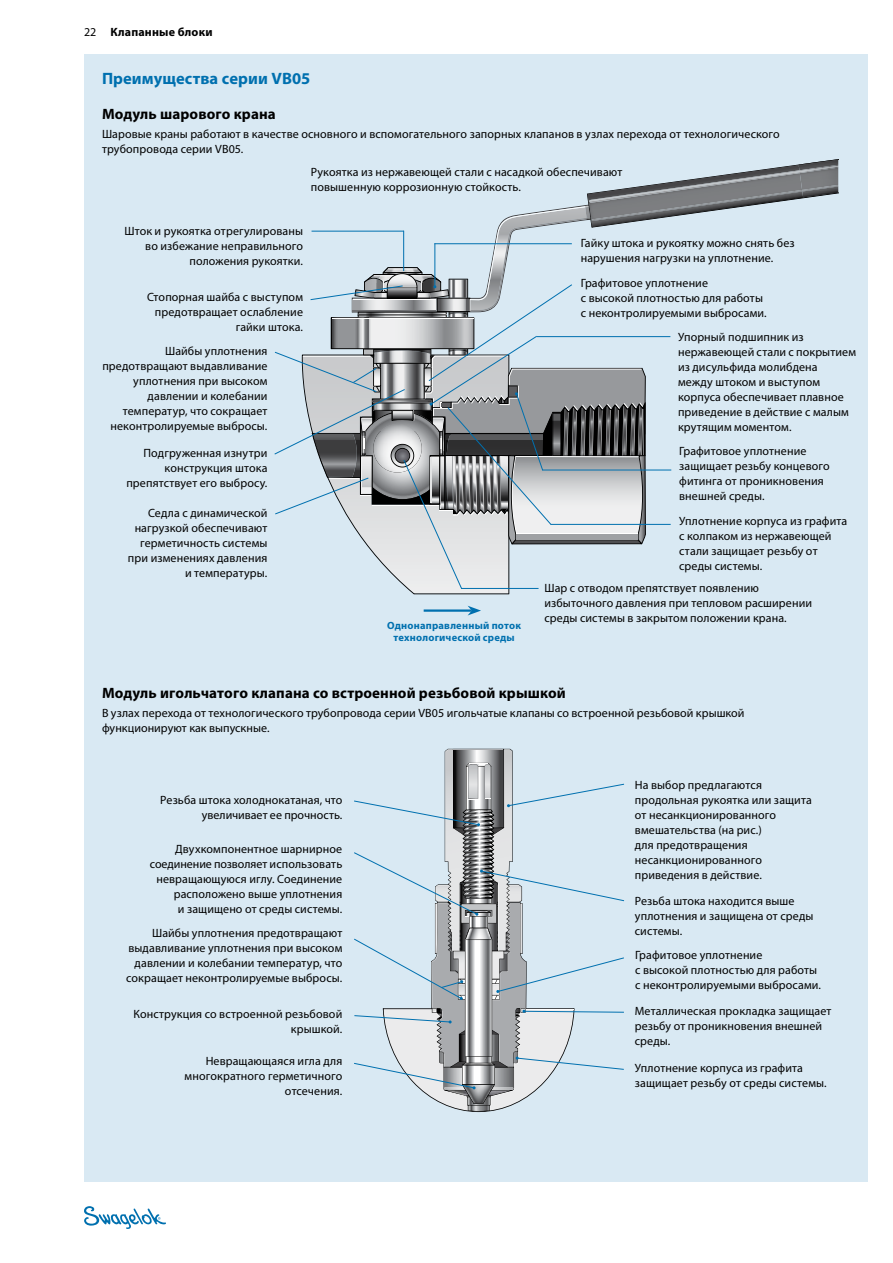
<style>
.page{position:relative;width:893px;height:1263px;background:#fff}
.page>*{position:absolute;margin:0;border:0;box-sizing:border-box;transform-origin:0 0}
.section_hd{font:700 16.5px "Myriad Pro";letter-spacing:.005em;color:#0070af}
.subhd{font:700 15px "Myriad Pro";letter-spacing:.005em;color:#000}
.BC{font:12px/15px "Myriad Pro";letter-spacing:.01em;color:#000}
.t1{font:700 12px "Myriad Pro";letter-spacing:.015em;color:#000}
.image_title{font:700 10.5px/12px "Myriad Pro";letter-spacing:.02em;color:#0070af;text-align:center}
.s1{font-weight:400}
</style>
<div class="page">
<svg style="left:84px;top:1206px;width:82px;height:23px"></svg>
<div style="left:84px;top:54px;width:783px;height:1128px;background:#d9e9f3"></div>
<svg style="left:354px;top:749px;width:271px;height:363px"></svg>
<svg style="left:274px;top:159px;width:564px;height:431px"></svg>
<hr style="left:434px;top:243px;width:138px;height:1px;background:#0070af">
<hr style="left:461px;top:588px;width:77px;height:1px;background:#0070af">
<hr style="left:424px;top:609px;width:48px;height:3px;background:#0070af">
<svg style="left:468px;top:606px;width:13px;height:9px"></svg>
<p class="t1" style="left:84px;top:24px;width:130px"><span class="s1">22</span> Клапанные блоки</p>
<p class="section_hd" style="left:102px;top:68px;width:210px">Преимущества серии VB05</p>
<p class="subhd" style="left:102px;top:104px;width:175px">Модуль шарового крана</p>
<p class="BC" style="left:102px;top:126px;width:679px">Шаровые краны работают в качестве основного и вспомогательного запорных клапанов в узлах перехода от технологического трубопровода серии VB05.</p>
<p class="BC" style="left:311px;top:165px;width:313px">Рукоятка из нержавеющей стали с насадкой обеспечивают повышенную коррозионную стойкость.</p>
<p class="BC" style="left:124px;top:223px;width:180px;text-align:right">Шток и рукоятка отрегулированы во избежание неправильного положения рукоятки.</p>
<p class="BC" style="left:147px;top:289px;width:157px;text-align:right">Стопорная шайба с выступом предотвращает ослабление гайки штока.</p>
<p class="BC" style="left:102px;top:343px;width:167px;text-align:right">Шайбы уплотнения предотвращают выдавливание уплотнения при высоком давлении и колебании температур, что сокращает неконтролируемые выбросы.</p>
<p class="BC" style="left:126px;top:445px;width:143px;text-align:right">Подгруженная изнутри конструкция штока препятствует его выбросу.</p>
<p class="BC" style="left:128px;top:505px;width:141px;text-align:right">Седла с динамической нагрузкой обеспечивают герметичность системы при изменениях давления и температуры.</p>
<p class="image_title" style="left:387px;top:619px;width:135px">Однонаправленный поток технологической среды</p>
<p class="BC" style="left:581px;top:235px;width:215px">Гайку штока и рукоятку можно снять без нарушения нагрузки на уплотнение.</p>
<p class="BC" style="left:581px;top:275px;width:186px">Графитовое уплотнение<br>с высокой плотностью для работы с неконтролируемыми выбросами.</p>
<p class="BC" style="left:678px;top:329px;width:180px">Упорный подшипник из нержавеющей стали с покрытием из дисульфида молибдена<br>между штоком и выступом корпуса обеспечивает плавное приведение в действие с малым крутящим моментом.</p>
<p class="BC" style="left:679px;top:444px;width:152px">Графитовое уплотнение защищает резьбу концевого фитинга от проникновения внешней среды.</p>
<p class="BC" style="left:679px;top:513px;width:170px">Уплотнение корпуса из графита с колпаком из нержавеющей стали защищает резьбу от среды системы.</p>
<p class="BC" style="left:544px;top:580px;width:269px">Шар с отводом препятствует появлению избыточного давления при тепловом расширении среды системы в закрытом положении крана.</p>
<p class="subhd" style="left:102px;top:683px;width:465px">Модуль игольчатого клапана со встроенной резьбовой крышкой</p>
<p class="BC" style="left:102px;top:705px;width:644px">В узлах перехода от технологического трубопровода серии VB05 игольчатые клапаны со встроенной резьбовой крышкой функционируют как выпускные.</p>
<p class="BC" style="left:160px;top:792px;width:183px;text-align:right">Резьба штока холоднокатаная, что увеличивает ее прочность.</p>
<p class="BC" style="left:150px;top:841px;width:194px;text-align:right">Двухкомпонентное шарнирное соединение позволяет использовать невращающуюся иглу. Соединение расположено выше уплотнения<br>и защищено от среды системы.</p>
<p class="BC" style="left:126px;top:925px;width:218px;text-align:right">Шайбы уплотнения предотвращают выдавливание уплотнения при высоком давлении и колебании температур, что сокращает неконтролируемые выбросы.</p>
<p class="BC" style="left:134px;top:1006px;width:210px;text-align:right">Конструкция со встроенной резьбовой крышкой.</p>
<p class="BC" style="left:185px;top:1053px;width:159px;text-align:right">Невращающаяся игла для многократного герметичного отсечения.</p>
<p class="BC" style="left:635px;top:777px;width:179px">На выбор предлагаются продольная рукоятка или защита от несанкционированного вмешательства (на рис.)<br>для предотвращения несанкционированного приведения в действие.</p>
<p class="BC" style="left:635px;top:893px;width:180px">Резьба штока находится выше уплотнения и защищена от среды системы.</p>
<p class="BC" style="left:635px;top:947px;width:186px">Графитовое уплотнение<br>с высокой плотностью для работы с неконтролируемыми выбросами.</p>
<p class="BC" style="left:635px;top:1003px;width:198px">Металлическая прокладка защищает резьбу от проникновения внешней среды.</p>
<p class="BC" style="left:635px;top:1060px;width:192px">Уплотнение корпуса из графита защищает резьбу от среды системы.</p>
</div>
